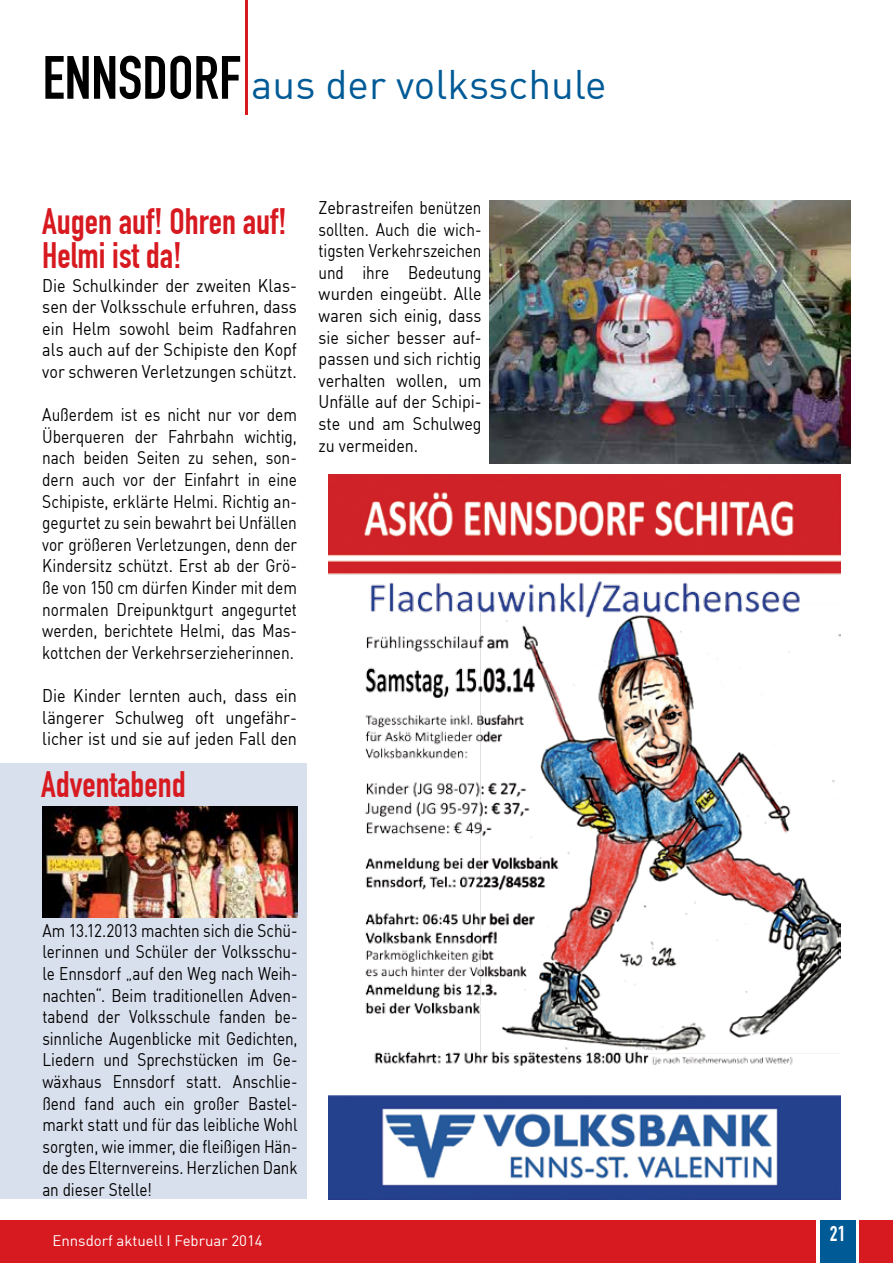
<style>
.page{position:relative;width:893px;height:1263px;background:#fff}
.page>*{position:absolute;margin:0;border:0;box-sizing:border-box;transform-origin:0 0}
.t1{font:60px "DIN Engschrift";color:#000}
.t2{font:40.5px "DIN";color:#005a96}
.t3{font:36px/34.5px "DIN Engschrift";color:#d71920}
.t4{font:21px "DIN Engschrift";color:#fff}
.t5{font:18px/21.6px "DIN";letter-spacing:-.005em;color:#000;text-align:justify;scale:.9 1}
.t6{font:18px/21.6px "DIN";letter-spacing:-.005em;color:#000;text-align:justify;scale:.85 1}
.t7{font:18px/21.6px "DIN";letter-spacing:-.005em;color:#000;text-align:justify;scale:.86 1}
.t8{font:15px "DIN";color:#fff}
</style>
<div class="page">
<div style="left:0;top:1220px;width:893px;height:43px;background:#d71920"></div>
<div style="left:816px;top:1220px;width:43px;height:43px;background:linear-gradient(to bottom,#fff,#fff)"></div>
<div style="left:820px;top:1220px;width:35px;height:43px;background:#005a96"></div>
<div style="left:0;top:764px;width:307px;height:435px;background:#d9e0ed"></div>
<hr style="left:245px;top:0;width:3px;height:115px;background:#d71920">
<img style="left:489px;top:201px;width:361px;height:262px">
<img style="left:43px;top:806px;width:254px;height:111px">
<img style="left:329px;top:475px;width:511px;height:724px">
<h1 class="t1" style="left:43px;top:43px;width:200px">ENNSDORF</h1>
<h2 class="t2" style="left:251px;top:59px;width:357px">aus der volksschule</h2>
<h3 class="t3" style="left:42px;top:204px;width:246px">Augen auf! Ohren auf!<br>Helmi ist da!</h3>
<p class="t5" style="left:319px;top:196px;width:183px">Zebrastreifen benützen sollten. Auch die wich&shy;tigsten Verkehrszeichen und ihre Bedeutung wurden eingeübt. Alle waren sich einig, dass sie sicher besser auf&shy;passen und sich richtig verhalten wollen, um Unfälle auf der Schipi&shy;ste und am Schulweg zu vermeiden.</p>
<p class="t5" style="left:42px;top:274px;width:285px">Die Schulkinder der zweiten Klas&shy;sen der Volksschule erfuhren, dass ein Helm sowohl beim Radfahren als auch auf der Schipiste den Kopf vor schweren Verletzungen schützt.</p>
<p class="t7" style="left:42px;top:403px;width:298px">Außerdem ist es nicht nur vor dem Überqueren der Fahrbahn wichtig, nach beiden Seiten zu sehen, son&shy;dern auch vor der Einfahrt in eine Schipiste, erklärte Helmi. Richtig an&shy;gegurtet zu sein bewahrt bei Unfällen vor größeren Verletzungen, denn der Kindersitz schützt. Erst ab der Grö&shy;ße von 150 cm dürfen Kinder mit dem normalen Dreipunktgurt angegurtet werden, berichtete Helmi, das Mas&shy;kottchen der Verkehrserzieherinnen.</p>
<p class="t5" style="left:42px;top:684px;width:285px">Die Kinder lernten auch, dass ein längerer Schulweg oft ungefähr&shy;licher ist und sie auf jeden Fall den</p>
<h3 class="t3" style="left:41px;top:768px;width:146px">Adventabend</h3>
<p class="t6" style="left:42px;top:919px;width:302px">Am 13.12.2013 machten sich die Schü&shy;lerinnen und Schüler der Volksschu&shy;le Ennsdorf „auf den Weg nach Weih&shy;nachten“. Beim traditionellen Adven&shy;tabend der Volksschule fanden be&shy;sinnliche Augenblicke mit Gedichten, Liedern und Sprechstücken im Ge&shy;wäxhaus Ennsdorf statt. Anschlie&shy;ßend fand auch ein großer Bastel&shy;markt statt und für das leibliche Wohl sorgten, wie immer, die fleißigen Hän&shy;de des Elternvereins. Herzlichen Dank an dieser Stelle!</p>
<p class="t8" style="left:52px;top:1231px;width:212px">Ennsdorf aktuell I Februar 2014</p>
<p class="t4" style="left:830px;top:1221px;width:17px">21</p>
</div>
